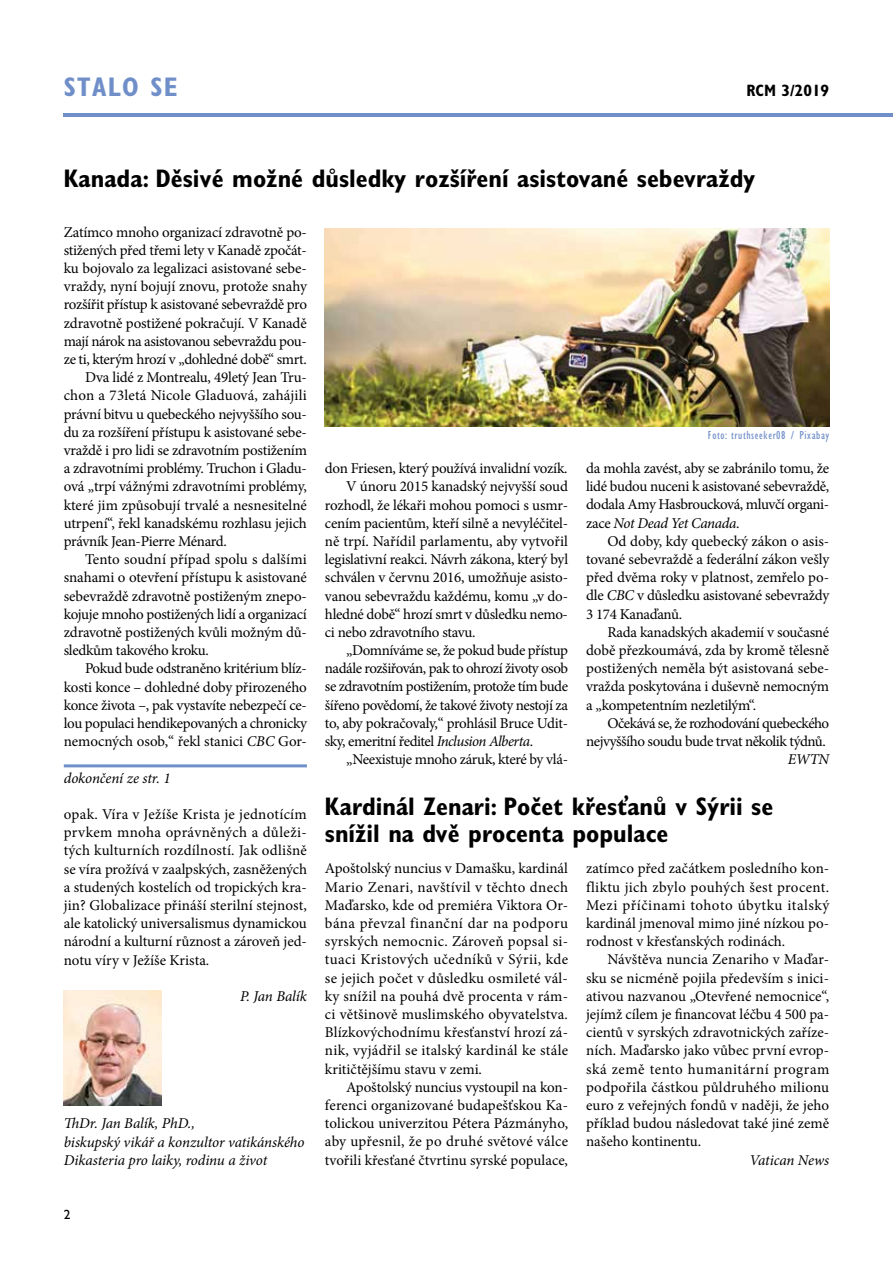
<style>
.page{position:relative;width:893px;height:1263px;background:#fff}
.page>*{position:absolute;margin:0;border:0;box-sizing:border-box;transform-origin:0 0}
.t1{font:700 condensed 27px "Gill Sans Std";color:#708fc9}
.t2{font:700 condensed 25.5px/27px "Gill Sans Std";color:#000}
.t3{font:700 condensed 16.5px "Gill Sans Std";color:#000}
.t4{font:15px/18.1px "Minion Pro";letter-spacing:-.015em;color:#000;text-align:justify}
.t5{font:15px/18.1px "Minion Pro";letter-spacing:-.035em;color:#000;text-align:right}
.t6{font:italic 15px/18.1px "Minion Pro";letter-spacing:-.01em;color:#000}
.t7{font:15px "Minion Pro";letter-spacing:.005em;color:#000}
.t8{font:15px "Minion Pro";letter-spacing:.015em;color:#000}
.t9{font:15px "Minion Pro";letter-spacing:.01em;color:#000}
.t10{font:13.5px "Gill Sans Std";color:#000}
.t11{font:condensed 12px "Gill Sans Std";letter-spacing:.05em;color:#708fc9}
.s1{font-style:italic}
</style>
<div class="page">
<hr style="left:64px;top:113px;width:829px;height:4px;background:#708fc9">
<hr style="left:64px;top:764px;width:243px;height:3px;background:#708fc9">
<img style="left:64px;top:991px;width:98px;height:115px">
<img style="left:325px;top:229px;width:504px;height:197px">
<h1 class="t1" style="left:64px;top:71px;width:16px">stalo</h1>
<h1 class="t1" style="left:150px;top:71px;width:29px">se</h1>
<p class="t3" style="left:746px;top:81px;width:84px">RCM 3/2019</p>
<h2 class="t2" style="left:64px;top:165px;width:693px">Kanada: Děsivé možné důsledky rozšíření asistované sebevraždy</h2>
<p class="t4" style="left:64px;top:223px;width:245px">Zatímco mnoho organizací zdravotně po-</p>
<p class="t4" style="left:64px;top:241px;width:245px">stižených před třemi lety v Kanadě zpočát-</p>
<p class="t4" style="left:64px;top:259px;width:245px">ku bojovalo za legalizaci asistované sebe-</p>
<p class="t4" style="left:64px;top:277px;width:245px">vraždy, nyní bojují znovu, protože snahy</p>
<p class="t4" style="left:64px;top:296px;width:245px">rozšířit přístup k asistované sebevraždě pro</p>
<p class="t4" style="left:64px;top:314px;width:245px">zdravotně postižené pokračují. V Kanadě</p>
<p class="t4" style="left:64px;top:332px;width:245px">mají nárok na asistovanou sebevraždu pou-</p>
<p class="t4" style="left:64px;top:350px;width:245px">ze ti, kterým hrozí v „dohledné době“ smrt.</p>
<p class="t4" style="left:85px;top:368px;width:223px">Dva lidé z Montrealu, 49letý Jean Tru-</p>
<p class="t8" style="left:64px;top:385px;width:245px">chon a 73letá Nicole Gladuová, zahájili</p>
<p class="t4" style="left:64px;top:405px;width:245px">právní bitvu u quebeckého nejvyššího sou-</p>
<p class="t4" style="left:64px;top:423px;width:245px">du za rozšíření přístupu k asistované sebe-</p>
<p class="t4" style="left:64px;top:441px;width:245px">vraždě i pro lidi se zdravotním postižením</p>
<p class="t4" style="left:64px;top:459px;width:245px">a zdravotními problémy. Truchon i Gladu-</p>
<p class="t4" style="left:64px;top:478px;width:245px">ová „trpí vážnými zdravotními problémy,</p>
<p class="t7" style="left:64px;top:495px;width:245px">které jim způsobují trvalé a nesnesitelné</p>
<p class="t4" style="left:64px;top:514px;width:245px">utrpení“, řekl kanadskému rozhlasu jejich</p>
<p class="t4" style="left:64px;top:532px;width:165px">právník Jean-Pierre Ménard.</p>
<p class="t9" style="left:85px;top:549px;width:223px">Tento soudní případ spolu s dalšími</p>
<p class="t4" style="left:64px;top:568px;width:245px">snahami o otevření přístupu k asistované</p>
<p class="t4" style="left:64px;top:587px;width:245px">sebevraždě zdravotně postiženým znepo-</p>
<p class="t4" style="left:64px;top:605px;width:245px">kojuje mnoho postižených lidí a organizací</p>
<p class="t4" style="left:64px;top:623px;width:245px">zdravotně postižených kvůli možným dů-</p>
<p class="t4" style="left:64px;top:641px;width:147px">sledkům takového kroku.</p>
<p class="t4" style="left:85px;top:659px;width:223px">Pokud bude odstraněno kritérium blíz-</p>
<p class="t4" style="left:64px;top:678px;width:245px">kosti konce – dohledné doby přirozeného</p>
<p class="t4" style="left:64px;top:696px;width:245px">konce života –, pak vystavíte nebezpečí ce-</p>
<p class="t4" style="left:64px;top:714px;width:245px">lou populaci hendikepovaných a chronicky</p>
<p class="t4" style="left:64px;top:732px;width:245px">nemocných osob,“ řekl stanici <span class="s1">CBC</span> Gor-</p>
<p class="t6" style="left:64px;top:769px;width:108px">dokončení ze str. 1</p>
<p class="t4" style="left:64px;top:805px;width:245px">opak. Víra v Ježíše Krista je jednotícím prvkem mnoha oprávněných a důleži&shy;tých kulturních rozdílností. Jak odlišně se víra prožívá v zaalpských, zasněžených a studených kostelích od tropických kra&shy;jin? Globalizace přináší sterilní stejnost, ale katolický universalismus dynamickou národní a kulturní různost a zároveň jed&shy;notu víry v Ježíše Krista.</p>
<p class="t6" style="left:240px;top:987px;width:68px">P. Jan Balík</p>
<p class="t6" style="left:64px;top:1114px;width:242px">ThDr. Jan Balík, PhD.,<br>biskupský vikář a konzultor vatikánského<br>Dikasteria pro laiky, rodinu a život</p>
<p class="t10" style="left:64px;top:1207px;width:8px">2</p>
<p class="t4" style="left:325px;top:459px;width:244px">don Friesen, který používá invalidní vozík.</p>
<p class="t4" style="left:346px;top:477px;width:223px">V únoru 2015 kanadský nejvyšší soud</p>
<p class="t4" style="left:325px;top:496px;width:245px">rozhodl, že lékaři mohou pomoci s usmr-</p>
<p class="t4" style="left:325px;top:514px;width:245px">cením pacientům, kteří silně a nevyléčitel-</p>
<p class="t4" style="left:325px;top:532px;width:245px">ně trpí. Nařídil parlamentu, aby vytvořil</p>
<p class="t4" style="left:325px;top:550px;width:245px">legislativní reakci. Návrh zákona, který byl</p>
<p class="t4" style="left:325px;top:568px;width:245px">schválen v červnu 2016, umožňuje asisto-</p>
<p class="t4" style="left:325px;top:587px;width:245px">vanou sebevraždu každému, komu „v do-</p>
<p class="t4" style="left:325px;top:605px;width:245px">hledné době“ hrozí smrt v důsledku nemo-</p>
<p class="t4" style="left:325px;top:623px;width:152px">ci nebo zdravotního stavu.</p>
<p class="t4" style="left:346px;top:641px;width:223px">„Domníváme se, že pokud bude přístup</p>
<p class="t4" style="left:325px;top:659px;width:245px">nadále rozšiřován, pak to ohrozí životy osob</p>
<p class="t5" style="left:325px;top:678px;width:245px">se zdravotním postižením, protože tím bude</p>
<p class="t5" style="left:325px;top:696px;width:245px">šířeno povědomí, že takové životy nestojí za</p>
<p class="t4" style="left:325px;top:714px;width:245px">to, aby pokračovaly,“ prohlásil Bruce Udit-</p>
<p class="t5" style="left:325px;top:732px;width:210px">sky, emeritní ředitel <span class="s1">Inclusion Alberta</span>.</p>
<p class="t4" style="left:346px;top:750px;width:223px">„Neexistuje mnoho záruk, které by vlá-</p>
<p class="t11" style="left:708px;top:429px;width:123px">Foto: truthseeker08 / Pixabay</p>
<p class="t4" style="left:586px;top:459px;width:245px">da mohla zavést, aby se zabránilo tomu, že lidé budou nuceni k asistované sebevraždě, dodala Amy Hasbroucková, mluvčí organi&shy;zace <span class="s1">Not Dead Yet Canada</span>.</p>
<p class="t4" style="left:586px;top:532px;width:245px;text-indent:21px">Od doby, kdy quebecký zákon o asis&shy;tované sebevraždě a federální zákon vešly před dvěma roky v platnost, zemřelo po&shy;dle <span class="s1">CBC</span> v důsledku asistované sebevraždy 3 174 Kanaďanů.</p>
<p class="t4" style="left:586px;top:623px;width:245px;text-indent:21px">Rada kanadských akademií v současné době přezkoumává, zda by kromě tělesně postižených neměla být asistovaná sebe&shy;vražda poskytována i duševně nemocným a „kompetentním nezletilým“.</p>
<p class="t5" style="left:586px;top:714px;width:245px">Očekává se, že rozhodování quebeckého nejvyššího soudu bude trvat několik týdnů.</p>
<p class="t6" style="left:788px;top:750px;width:43px">EWTN</p>
<h2 class="t2" style="left:325px;top:792px;width:450px">Kardinál Zenari: Počet křesťanů v Sýrii se snížil na dvě procenta populace</h2>
<p class="t4" style="left:325px;top:860px;width:245px">Apoštolský nuncius v Damašku, kardinál Mario Zenari, navštívil v těchto dnech Maďarsko, kde od premiéra Viktora Or&shy;bána převzal finanční dar na podporu syrských nemocnic. Zároveň popsal si&shy;tuaci Kristových učedníků v Sýrii, kde se jejich počet v důsledku osmileté vál&shy;ky snížil na pouhá dvě procenta v rám&shy;ci většinově muslimského obyvatelstva.<br>Blízkovýchodnímu křesťanství hrozí zá&shy;nik, vyjádřil se italský kardinál ke stále kritičtějšímu stavu v zemi.</p>
<p class="t4" style="left:325px;top:1078px;width:245px;text-indent:21px">Apoštolský nuncius vystoupil na kon&shy;ferenci organizované budapešťskou Ka&shy;tolickou univerzitou Pétera Pázmányho, aby upřesnil, že po druhé světové válce tvořili křesťané čtvrtinu syrské populace,</p>
<p class="t4" style="left:586px;top:859px;width:245px">zatímco před začátkem posledního kon&shy;fliktu jich zbylo pouhých šest procent.<br>Mezi příčinami tohoto úbytku italský kardinál jmenoval mimo jiné nízkou po&shy;rodnost v křesťanských rodinách.</p>
<p class="t4" style="left:586px;top:950px;width:245px;text-indent:21px">Návštěva nuncia Zenariho v Maďar&shy;sku se nicméně pojila především s inici&shy;ativou nazvanou „Otevřené nemocnice“, jejímž cílem je financovat léčbu 4 500 pa&shy;cientů v syrských zdravotnických zaříze&shy;ních. Maďarsko jako vůbec první evrop&shy;ská země tento humanitární program podpořila částkou půldruhého milionu euro z veřejných fondů v naději, že jeho příklad budou následovat také jiné země našeho kontinentu.</p>
<p class="t6" style="left:749px;top:1150px;width:81px">Vatican News</p>
</div>
